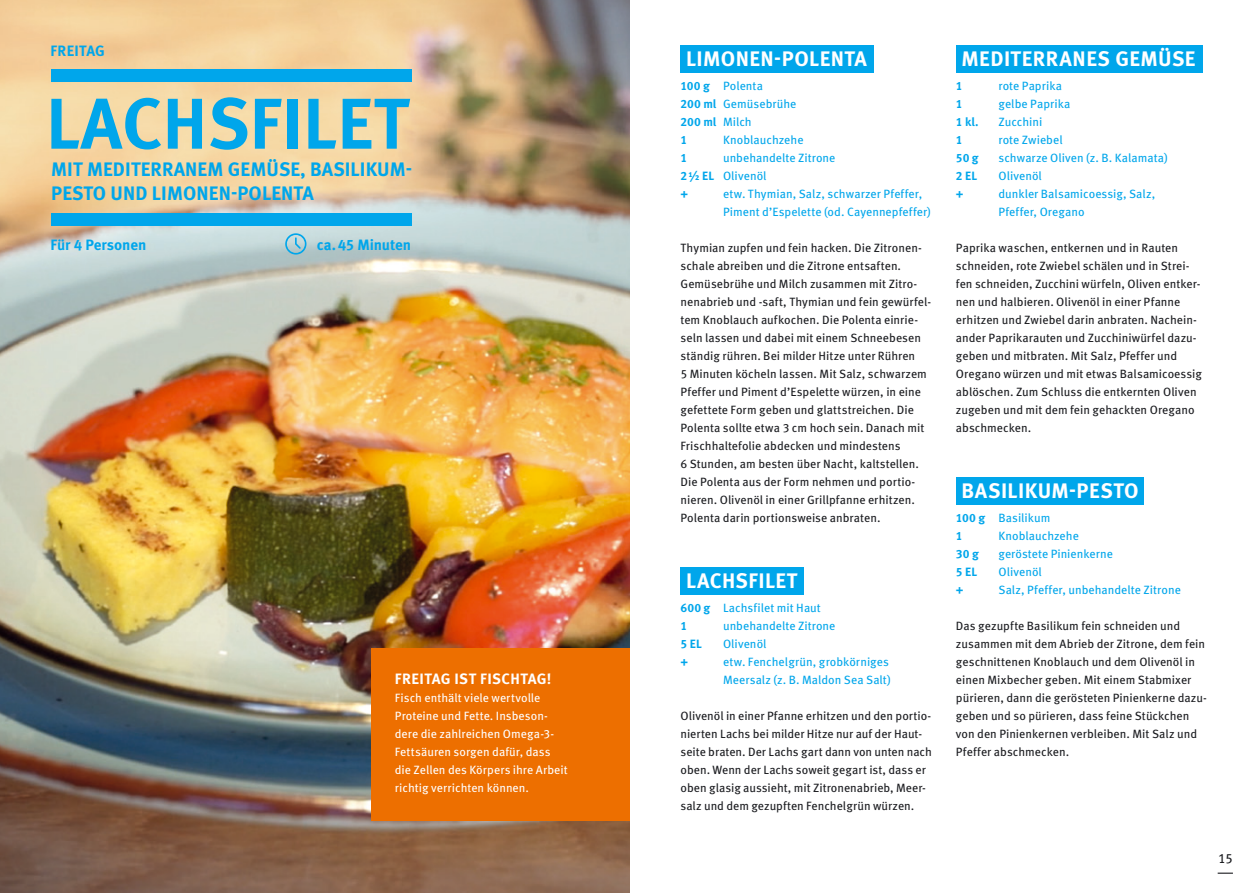
<style>
.page{position:relative;width:1259px;height:893px;background:#fff}
.page>*{position:absolute;margin:0;border:0;box-sizing:border-box;transform-origin:0 0}
.t1{font:700 71.7px "Meta Pro";letter-spacing:.005em;color:#00a6eb}
.t2{font:700 21px "Meta Pro";letter-spacing:.02em;color:#fff}
.t3{font:700 19.5px/24px "Meta Pro";letter-spacing:.005em;color:#00a6eb}
.t4{font:700 15px "Meta Pro";letter-spacing:-.005em;color:#00a6eb}
.t5{font:700 15px "Meta Pro";letter-spacing:.025em;color:#fff}
.t6{font:700 15px "Meta Pro";letter-spacing:.02em;color:#00a6eb}
.t7{font:13.5px "Meta Pro";color:#1b1c20}
.t8{font:12px/18px "Meta Pro";color:#1b1c20}
.t9{font:12px/18px "Meta Pro";letter-spacing:.005em;color:#00a6eb}
.t10{font:12px/18px "Meta Pro";color:#fff}
.t11{font:700 12px "Meta Pro";letter-spacing:.005em;color:#00a6eb}
.s1{font-weight:700}
</style>
<div class="page">
<img style="left:0;top:0;width:629px;height:893px">
<svg style="left:1217px;top:873px;width:16px;height:1px"></svg>
<div style="left:680px;top:45px;width:193px;height:27px;background:#00a6eb"></div>
<div style="left:680px;top:567px;width:123px;height:27px;background:#00a6eb"></div>
<div style="left:956px;top:45px;width:246px;height:27px;background:#00a6eb"></div>
<div style="left:956px;top:477px;width:187px;height:27px;background:#00a6eb"></div>
<div style="left:51px;top:69px;width:360px;height:13px;background:#00a6eb"></div>
<div style="left:51px;top:213px;width:360px;height:13px;background:#00a6eb"></div>
<div style="left:371px;top:648px;width:258px;height:173px;background:#ed6f00"></div>
<svg style="left:285px;top:233px;width:21px;height:22px"></svg>
<p class="t6" style="left:51px;top:39px;width:56px">FREITAG</p>
<h1 class="t1" style="left:46px;top:68px;width:364px">LACHSFILET</h1>
<h3 class="t3" style="left:51px;top:156px;width:362px">MIT MEDITERRANEM GEMÜSE, BASILIKUM-<br>PESTO UND LIMONEN-POLENTA</h3>
<p class="t4" style="left:51px;top:233px;width:97px">Für 4 Personen</p>
<p class="t4" style="left:317px;top:233px;width:96px">ca.45 Minuten</p>
<p class="t5" style="left:395px;top:667px;width:158px">FREITAG IST FISCHTAG!</p>
<p class="t10" style="left:395px;top:688px;width:174px">Fisch enthält viele wertvolle<br>Proteine und Fette. Insbeson&shy;dere die zahlreichen Omega-3-<br>Fettsäuren sorgen dafür, dass die Zellen des Körpers ihre Arbeit richtig verrichten können.</p>
<h2 class="t2" style="left:686px;top:42px;width:182px">LIMONEN-POLENTA</h2>
<p class="t9" style="left:680px;top:76px;width:117px"><span class="s1">100 g</span> Polenta<br><span class="s1">200 ml</span> Gemüsebrühe<br><span class="s1">200 ml</span> Milch<br><span class="s1">1</span></p>
<p class="t9" style="left:723px;top:130px;width:82px">Knoblauchzehe</p>
<p class="t9" style="left:680px;top:148px;width:156px;text-indent:43px">unbehandelte Zitrone<br><span class="s1">2½ EL</span> Olivenöl<br><span class="s1">+</span></p>
<p class="t11" style="left:680px;top:148px;width:8px">1</p>
<p class="t9" style="left:723px;top:184px;width:209px">etw. Thymian, Salz, schwarzer Pfeffer,<br>Piment d’Espelette (od. Cayennepfeffer)</p>
<p class="t8" style="left:680px;top:238px;width:252px">Thymian zupfen und fein hacken. Die Zitronen&shy;schale abreiben und die Zitrone entsaften.<br>Gemüsebrühe und Milch zusammen mit Zitro&shy;nenabrieb und -saft, Thymian und fein gewürfel&shy;tem Knoblauch aufkochen. Die Polenta einrie&shy;seln lassen und dabei mit einem Schneebesen ständig rühren. Bei milder Hitze unter Rühren<br>5 Minuten köcheln lassen. Mit Salz, schwarzem Pfeffer und Piment d’Espelette würzen, in eine gefettete Form geben und glattstreichen. Die Polenta sollte etwa 3 cm hoch sein. Danach mit Frischhaltefolie abdecken und mindestens<br>6 Stunden, am besten über Nacht, kaltstellen.<br>Die Polenta aus der Form nehmen und portio&shy;nieren. Olivenöl in einer Grillpfanne erhitzen.<br>Polenta darin portionsweise anbraten.</p>
<h2 class="t2" style="left:686px;top:564px;width:113px">LACHSFILET</h2>
<p class="t9" style="left:680px;top:598px;width:142px"><span class="s1">600 g</span> Lachsfilet mit Haut<br><span class="s1">1</span></p>
<p class="t9" style="left:723px;top:616px;width:114px">unbehandelte Zitrone</p>
<p class="t11" style="left:680px;top:634px;width:23px">5 EL</p>
<p class="t9" style="left:723px;top:634px;width:45px">Olivenöl</p>
<p class="t11" style="left:680px;top:652px;width:9px">+</p>
<p class="t9" style="left:723px;top:652px;width:169px">etw. Fenchelgrün, grobkörniges<br>Meersalz (z. B. Maldon Sea Salt)</p>
<p class="t8" style="left:680px;top:706px;width:253px">Olivenöl in einer Pfanne erhitzen und den portio&shy;nierten Lachs bei milder Hitze nur auf der Haut&shy;seite braten. Der Lachs gart dann von unten nach oben. Wenn der Lachs soweit gegart ist, dass er oben glasig aussieht, mit Zitronenabrieb, Meer&shy;salz und dem gezupften Fenchelgrün würzen.</p>
<h2 class="t2" style="left:961px;top:42px;width:236px">MEDITERRANES GEMÜSE</h2>
<p class="t11" style="left:956px;top:76px;width:8px">1</p>
<p class="t9" style="left:998px;top:76px;width:65px">rote Paprika</p>
<p class="t11" style="left:956px;top:94px;width:8px">1</p>
<p class="t9" style="left:998px;top:94px;width:73px">gelbe Paprika</p>
<p class="t11" style="left:956px;top:112px;width:24px">1 kl.</p>
<p class="t9" style="left:998px;top:112px;width:45px">Zucchini</p>
<p class="t11" style="left:956px;top:130px;width:8px">1</p>
<p class="t9" style="left:998px;top:130px;width:66px">rote Zwiebel</p>
<p class="t11" style="left:956px;top:148px;width:24px">50 g</p>
<p class="t9" style="left:998px;top:148px;width:171px">schwarze Oliven (z. B. Kalamata)</p>
<p class="t11" style="left:956px;top:166px;width:23px">2 EL</p>
<p class="t9" style="left:998px;top:166px;width:45px">Olivenöl</p>
<p class="t11" style="left:956px;top:184px;width:9px">+</p>
<p class="t9" style="left:998px;top:184px;width:158px">dunkler Balsamicoessig, Salz,<br>Pfeffer, Oregano</p>
<p class="t8" style="left:956px;top:238px;width:247px">Paprika waschen, entkernen und in Rauten schneiden, rote Zwiebel schälen und in Strei&shy;fen schneiden, Zucchini würfeln, Oliven entker&shy;nen und halbieren. Olivenöl in einer Pfanne erhitzen und Zwiebel darin anbraten. Nachein&shy;ander Paprikarauten und Zucchiniwürfel dazu&shy;geben und mitbraten. Mit Salz, Pfeffer und Oregano würzen und mit etwas Balsamicoessig ablöschen. Zum Schluss die entkernten Oliven zugeben und mit dem fein gehackten Oregano abschmecken.</p>
<h2 class="t2" style="left:961px;top:474px;width:179px">BASILIKUM-PESTO</h2>
<p class="t9" style="left:956px;top:508px;width:96px"><span class="s1">100 g</span> Basilikum<br><span class="s1">1</span></p>
<p class="t9" style="left:998px;top:526px;width:82px">Knoblauchzehe</p>
<p class="t11" style="left:956px;top:544px;width:24px">30 g</p>
<p class="t9" style="left:998px;top:544px;width:116px">geröstete Pinienkerne</p>
<p class="t11" style="left:956px;top:562px;width:23px">5 EL</p>
<p class="t9" style="left:998px;top:562px;width:45px">Olivenöl</p>
<p class="t11" style="left:956px;top:580px;width:9px">+</p>
<p class="t9" style="left:998px;top:580px;width:184px">Salz, Pfeffer, unbehandelte Zitrone</p>
<p class="t8" style="left:956px;top:616px;width:252px">Das gezupfte Basilikum fein schneiden und zusammen mit dem Abrieb der Zitrone, dem fein geschnittenen Knoblauch und dem Olivenöl in einen Mixbecher geben. Mit einem Stabmixer pürieren, dann die gerösteten Pinienkerne dazu&shy;geben und so pürieren, dass feine Stückchen von den Pinienkernen verbleiben. Mit Salz und Pfeffer abschmecken.</p>
<p class="t7" style="left:1218px;top:848px;width:16px">15</p>
</div>
